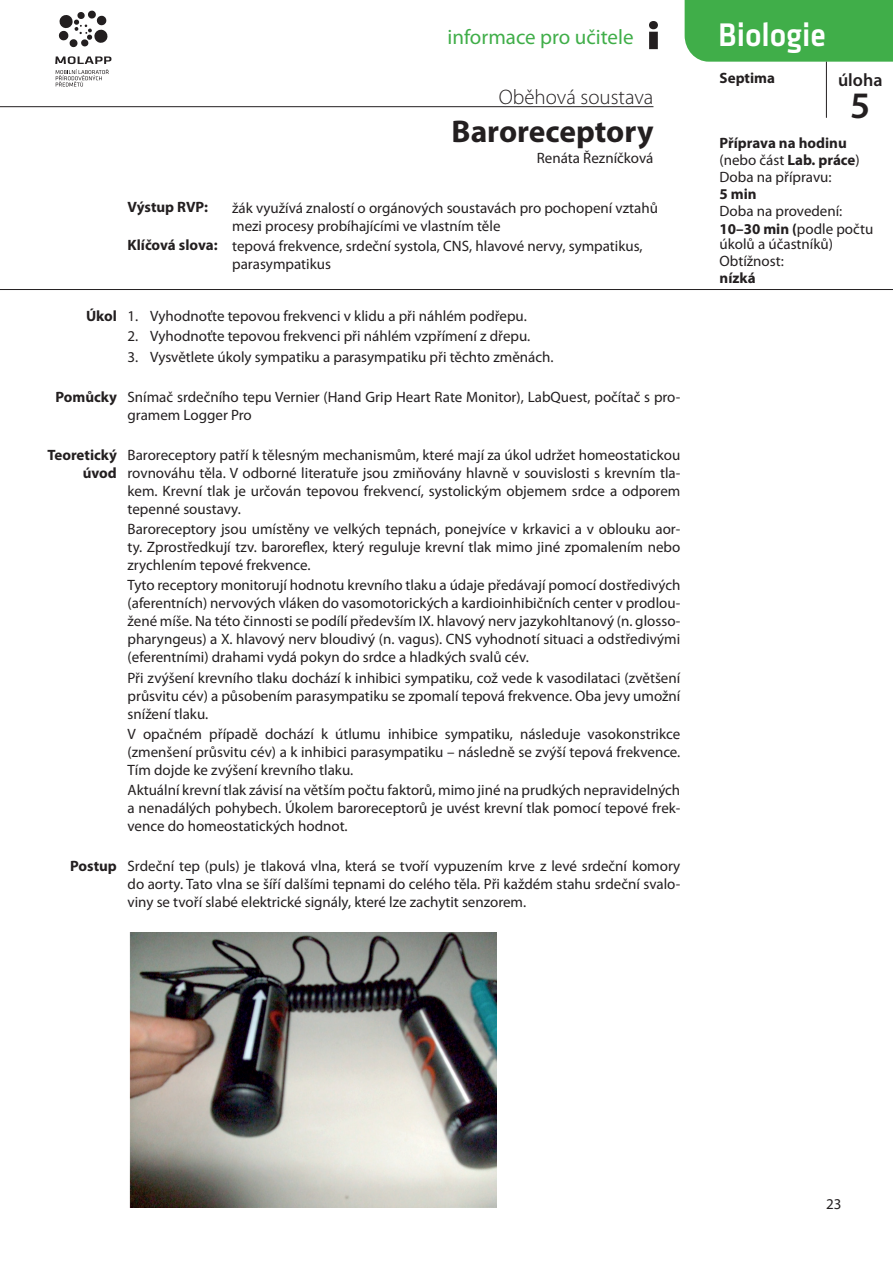
<style>
.page{position:relative;width:893px;height:1263px;background:#fff}
.page>*{position:absolute;margin:0;border:0;box-sizing:border-box;transform-origin:0 0}
.t1{font:600 37.5px "Myriad Pro";color:#231f20}
.t2{font:500 33.9px "Klavika";color:#fff;scale:.94 1}
.t3{font:700 31.5px "Myriad Pro";color:#231f20}
.t4{font:21px "Myriad Pro";color:#40ae49}
.t5{font:300 21px "Myriad Pro";color:#231f20}
.t6{font:600 18px "Myriad Pro";color:#231f20}
.t7{font:15px/18px "Myriad Pro";color:#231f20;text-align:justify}
.t8{font:700 15px/17.1px "Myriad Pro";color:#231f20;text-align:right}
.s1{font-weight:400}
.s2{font-weight:700}
</style>
<div class="page">
<div style="left:685px;top:0;width:208px;height:62px;background:#40ae49"></div>
<svg style="left:58px;top:11px;width:50px;height:37px"></svg>
<svg style="left:55px;top:56px;width:56px;height:31px"></svg>
<hr style="left:0;top:106px;width:653px;height:1px;background:#231f20">
<svg style="left:649px;top:21px;width:9px;height:28px"></svg>
<hr style="left:0;top:289px;width:893px;height:1px;background:#231f20">
<img style="left:129px;top:932px;width:367px;height:275px">
<hr style="left:826px;top:62px;width:1px;height:56px;background:#231f20">
<p class="t8" style="left:86px;top:307px;width:32px">Úkol</p>
<p class="t8" style="left:55px;top:388px;width:63px">Pomůcky</p>
<p class="t8" style="left:47px;top:446px;width:71px;line-height:18px">Teoretický úvod</p>
<p class="t8" style="left:70px;top:857px;width:48px">Postup</p>
<p class="t8" style="left:128px;top:198px;width:82px">Výstup RVP:</p>
<p class="t8" style="left:128px;top:236px;width:92px">Klíčová slova:</p>
<h3 class="t4" style="left:447px;top:24px;width:188px">informace pro učitele</h3>
<h2 class="t2" style="left:718px;top:16px;width:116px">Biologie</h2>
<h3 class="t5" style="left:499px;top:85px;width:156px">Oběhová soustava</h3>
<p class="t8" style="left:719px;top:69px;width:57px">Septima</p>
<p class="t6" style="left:838px;top:68px;width:46px">úloha</p>
<h1 class="t1" style="left:850px;top:81px;width:22px">5</h1>
<h3 class="t3" style="left:452px;top:111px;width:203px">Baroreceptory</h3>
<p class="t7" style="left:537px;top:149px;width:118px">Renáta Řezníčková</p>
<p class="t7" style="left:232px;top:199px;width:427px">žák využívá znalostí o orgánových soustavách pro pochopení vztahů mezi procesy probíhajícími ve vlastním těle</p>
<p class="t7" style="left:232px;top:237px;width:412px">tepová frekvence, srdeční systola, CNS, hlavové nervy, sympatikus, parasympatikus</p>
<p class="t8" style="left:719px;top:134px;width:142px;text-align:left">Příprava na hodinu <span class="s1">(nebo část</span> Lab. práce<span class="s1">)<br>Doba na přípravu:</span></p>
<p class="t8" style="left:719px;top:185px;width:39px">5 min</p>
<p class="t7" style="left:719px;top:203px;width:155px;line-height:17.1px">Doba na provedení:<br><span class="s2">10–30 min (</span>podle počtu</p>
<p class="t7" style="left:719px;top:235px;width:115px;line-height:17.1px">úkolů a účastníků)<br>Obtížnost:</p>
<p class="t8" style="left:719px;top:269px;width:38px">nízká</p>
<p class="t7" style="left:128px;top:307px;width:401px">1. Vyhodnoťte tepovou frekvenci v klidu a při náhlém podřepu.</p>
<p class="t7" style="left:128px;top:327px;width:404px">2. Vyhodnoťte tepovou frekvenci při náhlém vzpřímení z dřepu.</p>
<p class="t7" style="left:128px;top:347px;width:427px">3. Vysvětlete úkoly sympatiku a parasympatiku při těchto změnách.</p>
<p class="t7" style="left:128px;top:388px;width:554px">Snímač srdečního tepu Vernier (Hand Grip Heart Rate Monitor), LabQuest, počítač s pro&shy;gramem Logger Pro</p>
<p class="t7" style="left:128px;top:446px;width:554px">Baroreceptory patří k tělesným mechanismům, které mají za úkol udržet homeostatickou rovnováhu těla. V odborné literatuře jsou zmiňovány hlavně v souvislosti s krevním tla&shy;kem. Krevní tlak je určován tepovou frekvencí, systolickým objemem srdce a odporem tepenné soustavy.</p>
<p class="t7" style="left:128px;top:520px;width:554px">Baroreceptory jsou umístěny ve velkých tepnách, ponejvíce v krkavici a v oblouku aor&shy;ty. Zprostředkují tzv. baroreflex, který reguluje krevní tlak mimo jiné zpomalením nebo zrychlením tepové frekvence.</p>
<p class="t7" style="left:128px;top:576px;width:554px">Tyto receptory monitorují hodnotu krevního tlaku a údaje předávají pomocí dostředivých (aferentních) nervových vláken do vasomotorických a kardioinhibičních center v prodlou&shy;žené míše. Na této činnosti se podílí především IX. hlavový nerv jazykohltanový (n. glosso&shy;pharyngeus) a X. hlavový nerv bloudivý (n. vagus). CNS vyhodnotí situaci a odstředivými (eferentními) drahami vydá pokyn do srdce a hladkých svalů cév.</p>
<p class="t7" style="left:128px;top:668px;width:554px">Při zvýšení krevního tlaku dochází k inhibici sympatiku, což vede k vasodilataci (zvětšení průsvitu cév) a působením parasympatiku se zpomalí tepová frekvence. Oba jevy umožní snížení tlaku.</p>
<p class="t7" style="left:128px;top:724px;width:554px">V opačném případě dochází k útlumu inhibice sympatiku, následuje vasokonstrikce (zmenšení průsvitu cév) a k inhibici parasympatiku – následně se zvýší tepová frekvence.<br>Tím dojde ke zvýšení krevního tlaku.</p>
<p class="t7" style="left:128px;top:780px;width:554px">Aktuální krevní tlak závisí na větším počtu faktorů, mimo jiné na prudkých nepravidelných a nenadálých pohybech. Úkolem baroreceptorů je uvést krevní tlak pomocí tepové frek&shy;vence do homeostatických hodnot.</p>
<p class="t7" style="left:128px;top:857px;width:554px">Srdeční tep (puls) je tlaková vlna, která se tvoří vypuzením krve z levé srdeční komory do aorty. Tato vlna se šíří dalšími tepnami do celého těla. Při každém stahu srdeční svalo&shy;viny se tvoří slabé elektrické signály, které lze zachytit senzorem.</p>
<p class="t7" style="left:826px;top:1195px;width:17px">23</p>
</div>
